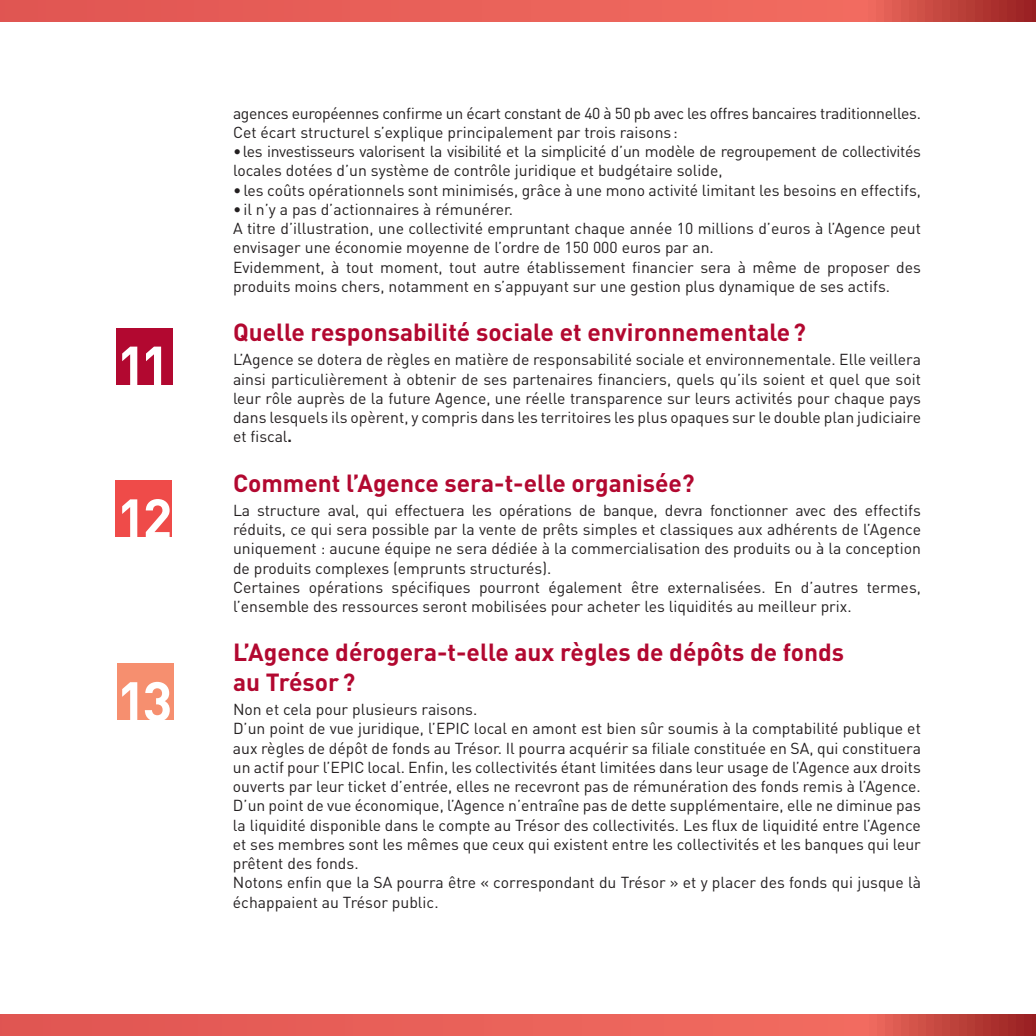
<style>
.page{position:relative;width:1036px;height:1036px;background:#fff}
.page>*{position:absolute;margin:0;border:0;box-sizing:border-box;transform-origin:0 0}
.t1{font:700 54.95px "DIN";color:#fff}
.t2{font:700 24.5px/29.4px "DIN";color:#b20830}
.t3{font:15.75px/19.2px "DIN";color:#231f20}
.t4{font:15.75px/19.2px "DIN";letter-spacing:-.02em;color:#231f20}
.s1{font-weight:700}
</style>
<div class="page">
<svg style="left:0;top:0;width:1036px;height:22px;background:#e25b54"></svg>
<svg style="left:0;top:1014px;width:1036px;height:22px;background:#e25b54"></svg>
<div style="left:116px;top:328px;width:57px;height:57px;background:#b20830"></div>
<div style="left:115px;top:480px;width:57px;height:57px;background:#ef4b49"></div>
<div style="left:118px;top:663px;width:56px;height:57px;background:#f68f6f"></div>
<h1 class="t1" style="left:117px;top:329px;width:55px">11</h1>
<h1 class="t1" style="left:117px;top:482px;width:57px">12</h1>
<h1 class="t1" style="left:117px;top:665px;width:57px">13</h1>
<p class="t4" style="left:233px;top:104px;width:689px">agences européennes confirme un écart constant de 40 à 50 pb avec les offres bancaires traditionnelles.<br>Cet écart structurel s’explique principalement par trois raisons :</p>
<p class="t4" style="left:233px;top:142px;width:689px">• les investisseurs valorisent la visibilité et la simplicité d’un modèle de regroupement de collectivités locales dotées d’un système de contrôle juridique et budgétaire solide,</p>
<p class="t3" style="left:233px;top:181px;width:689px">• les coûts opérationnels sont minimisés, grâce à une mono activité limitant les besoins en effectifs,</p>
<p class="t3" style="left:233px;top:200px;width:689px">• il n’y a pas d’actionnaires à rémunérer.<br>A titre d’illustration, une collectivité empruntant chaque année 10 millions d’euros à l’Agence peut envisager une économie moyenne de l’ordre de 150 000 euros par an.<br>Evidemment, à tout moment, tout autre établissement financier sera à même de proposer des produits moins chers, notamment en s’appuyant sur une gestion plus dynamique de ses actifs.</p>
<h2 class="t2" style="left:233px;top:317px;width:575px">Quelle responsabilité sociale et environnementale?</h2>
<p class="t3" style="left:233px;top:350px;width:689px;text-align:justify">L’Agence se dotera de règles en matière de responsabilité sociale et environnementale. Elle veillera ainsi particulièrement à obtenir de ses partenaires financiers, quels qu’ils soient et quel que soit leur rôle auprès de la future Agence, une réelle transparence sur leurs activités pour chaque pays dans lesquels ils opèrent, y compris dans les territoires les plus opaques sur le double plan judiciaire et fiscal<span class="s1">.</span></p>
<h2 class="t2" style="left:233px;top:467px;width:463px">Comment l’Agence sera-t-elle organisée?</h2>
<p class="t3" style="left:233px;top:501px;width:689px">La structure aval, qui effectuera les opérations de banque, devra fonctionner avec des effectifs réduits, ce qui sera possible par la vente de prêts simples et classiques aux adhérents de l’Agence uniquement : aucune équipe ne sera dédiée à la commercialisation des produits ou à la conception de produits complexes (emprunts structurés).<br>Certaines opérations spécifiques pourront également être externalisées. En d’autres termes, l’ensemble des ressources seront mobilisées pour acheter les liquidités au meilleur prix.</p>
<h2 class="t2" style="left:233px;top:637px;width:613px">L’Agence dérogera-t-elle aux règles de dépôts de fonds au Trésor?</h2>
<p class="t3" style="left:233px;top:700px;width:689px">Non et cela pour plusieurs raisons.<br>D’un point de vue juridique, l’EPIC local en amont est bien sûr soumis à la comptabilité publique et aux règles de dépôt de fonds au Trésor. Il pourra acquérir sa filiale constituée en SA, qui constituera un actif pour l’EPIC local. Enfin, les collectivités étant limitées dans leur usage de l’Agence aux droits ouverts par leur ticket d’entrée, elles ne recevront pas de rémunération des fonds remis à l’Agence.<br>D’un point de vue économique, l’Agence n’entraîne pas de dette supplémentaire, elle ne diminue pas la liquidité disponible dans le compte au Trésor des collectivités. Les flux de liquidité entre l’Agence et ses membres sont les mêmes que ceux qui existent entre les collectivités et les banques qui leur prêtent des fonds.<br>Notons enfin que la SA pourra être « correspondant du Trésor » et y placer des fonds qui jusque là échappaient au Trésor public.</p>
</div>
